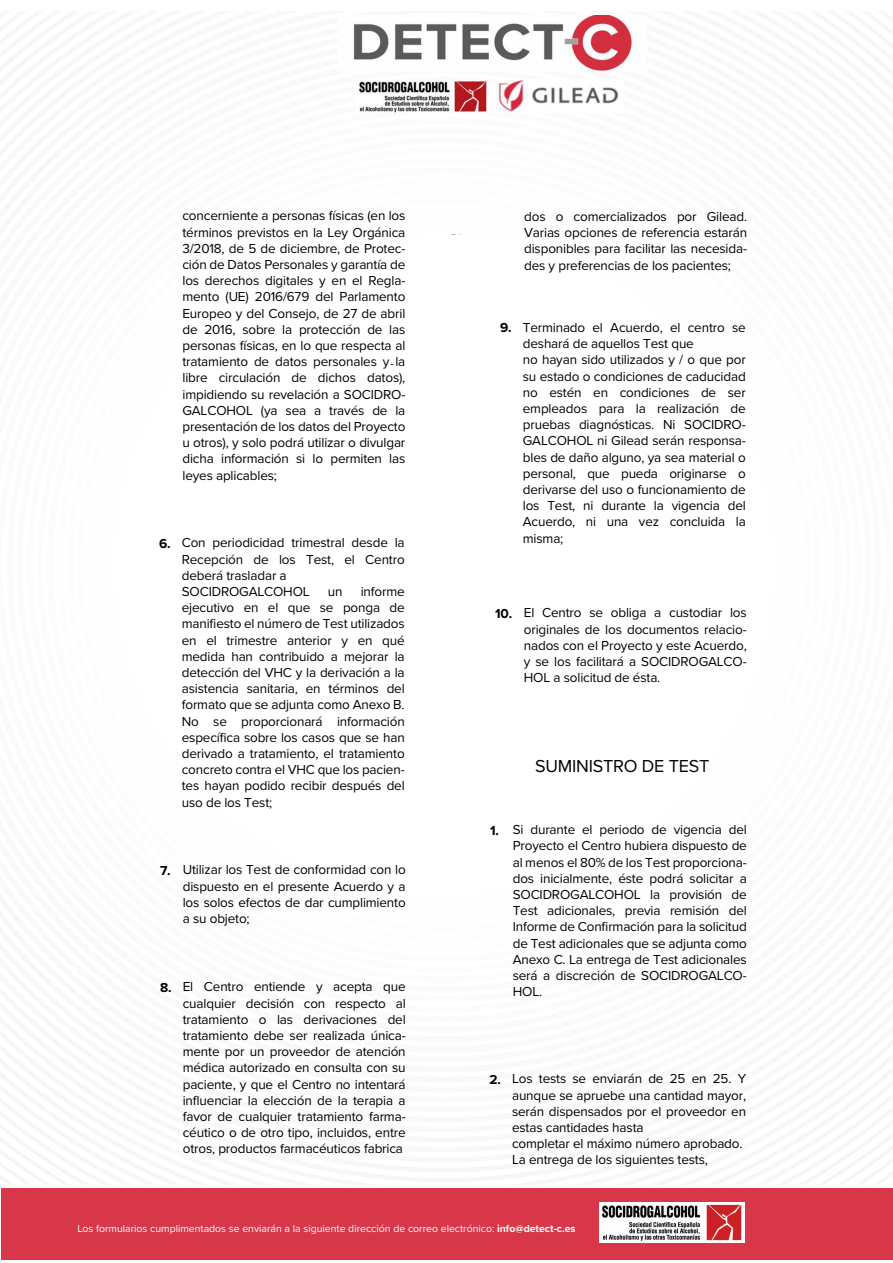
<style>
.page{position:relative;width:893px;height:1263px;background:#fff}
.page>*{position:absolute;margin:0;border:0;box-sizing:border-box;transform-origin:0 0}
.t1{font:18px "Proxima Nova";letter-spacing:-.01em;color:#000}
.t2{font:13.5px/16.2px "Proxima Nova";letter-spacing:-.01em;color:#000;text-align:justify}
.t3{font:700 13.5px "Proxima Nova";color:#000}
.t4{font:10.5px "Proxima Nova";color:#fff}
.s1{font-weight:700}
</style>
<div class="page">
<div style="left:1px;top:1188px;width:892px;height:72px;background:#d73749"></div>
<img style="left:599px;top:1203px;width:146px;height:40px">
<img style="left:353px;top:15px;width:281px;height:350px">
<p class="t2" style="left:182px;top:207px;width:224px">concerniente a personas físicas (en los términos previstos en la Ley Orgánica 3/2018, de 5 de diciembre, de Protec&shy;ción de Datos Personales y garantía de los derechos digitales y en el Regla&shy;mento (UE) 2016/679 del Parlamento Europeo y del Consejo, de 27 de abril de 2016, sobre la protección de las personas físicas, en lo que respecta al tratamiento de datos personales y la libre circulación de dichos datos), impidiendo su revelación a SOCIDRO-GALCOHOL (ya sea a través de la presentación de los datos del Proyecto u otros), y solo podrá utilizar o divulgar dicha información si lo permiten las leyes aplicables;</p>
<p class="t3" style="left:159px;top:533px;width:13px">6.</p>
<p class="t2" style="left:182px;top:534px;width:224px;text-align:left">Con periodicidad trimestral desde la<br>Recepción de los Test, el Centro deberá trasladar a<br>SOCIDROGALCOHOL</p>
<p class="t2" style="left:182px;top:583px;width:224px;text-indent:179px">informe ejecutivo en el que se ponga de manifiesto el número de Test utilizados en el trimestre anterior y en qué medida han contribuido a mejorar la detección del VHC y la derivación a la asistencia sanitaria, en términos del formato que se adjunta como Anexo B.<br>No se proporcionará información específica sobre los casos que se han derivado a tratamiento, el tratamiento concreto contra el VHC que los pacien&shy;tes hayan podido recibir después del uso de los Test;</p>
<p class="t2" style="left:328px;top:583px;width:16px">un</p>
<p class="t2" style="left:524px;top:208px;width:224px">dos o comercializados por Gilead.<br>Varias opciones de referencia estarán disponibles para facilitar las necesida&shy;des y preferencias de los pacientes;</p>
<p class="t3" style="left:500px;top:318px;width:13px">9.</p>
<p class="t2" style="left:523px;top:319px;width:224px;text-align:left">Terminado el Acuerdo, el centro se deshará de aquellos Test que<br>no hayan sido utilizados y / o que por su estado o condiciones de caducidad no estén en condiciones de ser empleados para la realización de pruebas diagnósticas. Ni SOCIDRO-<br>GALCOHOL ni Gilead serán responsa&shy;bles de daño alguno, ya sea material o personal, que pueda originarse o derivarse del uso o funcionamiento de los Test, ni durante la vigencia del<br>Acuerdo, ni una vez concluida la misma;</p>
<p class="t3" style="left:495px;top:603px;width:19px">10.</p>
<p class="t2" style="left:524px;top:604px;width:224px">El Centro se obliga a custodiar los originales de los documentos relacio&shy;nados con el Proyecto y este Acuerdo, y se los facilitará a SOCIDROGALCO-HOL a solicitud de ésta.</p>
<h1 class="t1" style="left:535px;top:753px;width:176px">SUMINISTRO DE TEST</h1>
<p class="t3" style="left:160px;top:860px;width:12px">7.</p>
<p class="t2" style="left:183px;top:861px;width:224px">Utilizar los Test de conformidad con lo dispuesto en el presente Acuerdo y a los solos efectos de dar cumplimiento a su objeto;</p>
<p class="t3" style="left:160px;top:977px;width:13px">8.</p>
<p class="t2" style="left:183px;top:978px;width:224px">El Centro entiende y acepta que cualquier decisión con respecto al tratamiento o las derivaciones del tratamiento debe ser realizada única&shy;mente por un proveedor de atención médica autorizado en consulta con su paciente, y que el Centro no intentará influenciar la elección de la terapia a favor de cualquier tratamiento farma&shy;céutico o de otro tipo, incluidos, entre otros, productos farmacéuticos fabrica</p>
<p class="t3" style="left:490px;top:820px;width:10px">1.</p>
<p class="t2" style="left:513px;top:821px;width:236px">Si durante el periodo de vigencia del Proyecto el Centro hubiera dispuesto de al menos el 80% de los Test proporciona&shy;dos inicialmente, éste podrá solicitar a SOCIDROGALCOHOL la provisión de Test adicionales, previa remisión del Informe de Confirmación para la solicitud de Test adicionales que se adjunta como Anexo C. La entrega de Test adicionales será a discreción de SOCIDROGALCO-HOL.</p>
<p class="t3" style="left:489px;top:1069px;width:13px">2.</p>
<p class="t2" style="left:512px;top:1070px;width:236px;text-align:left">Los tests se enviarán de 25 en 25. Y aunque se apruebe una cantidad mayor, serán dispensados por el proveedor en estas cantidades hasta<br>completar el máximo número aprobado.<br>La entrega de los siguientes tests,</p>
<p class="t4" style="left:77px;top:1220px;width:500px">Los formularios cumplimentados se enviarán a la siguiente dirección de correo electrónico: <span class="s1">info@detect-c.es</span></p>
</div>
